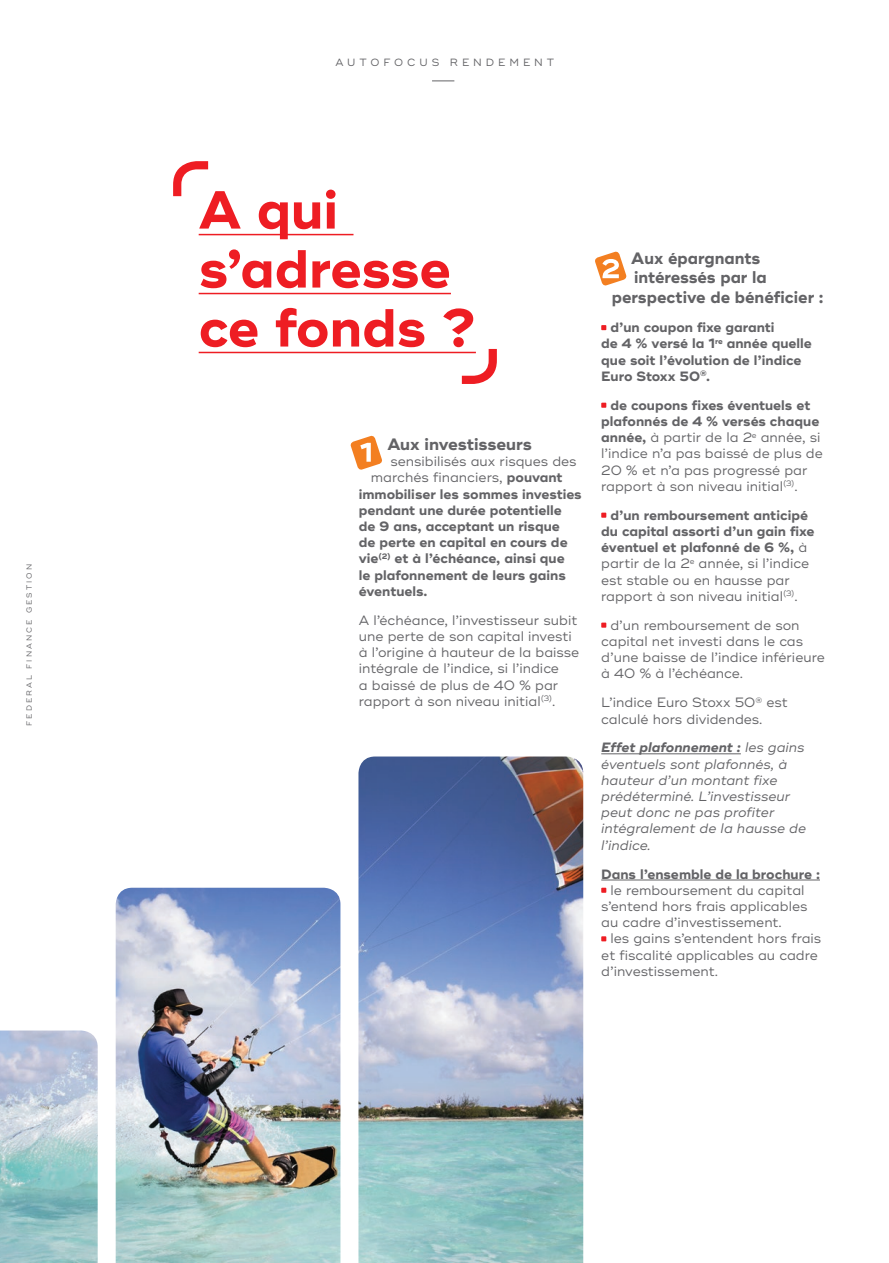
<style>
.page{position:relative;width:889px;height:1263px;background:#fff}
.page>*{position:absolute;margin:0;border:0;box-sizing:border-box;transform-origin:0 0}
.t1{font:700 53.4px/58.9px "Ridley Grotesk";color:#ee1d23}
.t2{font:700 16.5px "Ridley Grotesk";color:#636366}
.t3{font:13.5px/16.2px "Ridley Grotesk";color:#636366}
.t4{font:700 13.5px/16.2px "Ridley Grotesk";color:#636366}
.t5{font:italic 13.5px/16.2px "Ridley Grotesk";color:#636366}
.t6{font:10.5px "Ridley Grotesk";letter-spacing:.37em;color:#636366}
.t7{font:7.5px "Ridley Grotesk";letter-spacing:.28em;color:#636366}
.s1{font-weight:700}
.s2{font-weight:400}
</style>
<div class="page">
<svg style="left:432px;top:81px;width:22px;height:1px"></svg>
<hr style="left:199px;top:234px;width:154px;height:1px;background:#ee1d23">
<hr style="left:199px;top:293px;width:252px;height:1px;background:#ee1d23">
<hr style="left:199px;top:352px;width:277px;height:1px;background:#ee1d23">
<svg style="left:173px;top:161px;width:35px;height:35px"></svg>
<svg style="left:462px;top:349px;width:35px;height:35px"></svg>
<svg style="left:350px;top:435px;width:32px;height:35px"></svg>
<hr style="left:601px;top:753px;width:140px;height:1px;background:#636366">
<hr style="left:601px;top:880px;width:219px;height:1px;background:#636366">
<svg style="left:601px;top:325px;width:5px;height:5px"></svg>
<svg style="left:601px;top:403px;width:5px;height:5px"></svg>
<svg style="left:601px;top:513px;width:5px;height:5px"></svg>
<svg style="left:601px;top:623px;width:5px;height:5px"></svg>
<svg style="left:601px;top:888px;width:5px;height:5px"></svg>
<svg style="left:601px;top:936px;width:5px;height:5px"></svg>
<svg style="left:595px;top:251px;width:32px;height:35px"></svg>
<img style="left:358px;top:756px;width:225px;height:507px">
<img style="left:116px;top:888px;width:224px;height:375px">
<img style="left:0;top:1030px;width:98px;height:233px">
<p class="t7" style="left:25px;top:726px;width:164px;rotate:-90deg">FEDERAL FINANCE GESTION</p>
<p class="t6" style="left:335px;top:56px;width:220px">AUTOFOCUS RENDEMENT</p>
<h1 class="t1" style="left:199px;top:182px;width:279px">A qui s’adresse ce fonds ?</h1>
<p class="t2" style="left:387px;top:434px;width:146px">Aux investisseurs</p>
<p class="t3" style="left:390px;top:454px;width:188px">sensibilisés aux risques des</p>
<p class="t3" style="left:371px;top:470px;width:193px">marchés financiers, <span class="s1">pouvant</span></p>
<p class="t4" style="left:359px;top:486px;width:224px">immobiliser les sommes investies</p>
<p class="t4" style="left:359px;top:502px;width:204px">pendant une durée potentielle</p>
<p class="t4" style="left:359px;top:518px;width:202px">de 9 ans, acceptant un risque</p>
<p class="t4" style="left:359px;top:535px;width:210px">de perte en capital en cours de</p>
<p class="t4" style="left:359px;top:551px;width:207px">vie<sup>(2)</sup> et à l’échéance, ainsi que</p>
<p class="t4" style="left:359px;top:567px;width:208px">le plafonnement de leurs gains</p>
<p class="t4" style="left:359px;top:583px;width:70px">éventuels.</p>
<p class="t3" style="left:359px;top:612px;width:222px">A l’échéance, l’investisseur subit une perte de son capital investi à l’origine à hauteur de la baisse intégrale de l’indice, si l’indice<br>a baissé de plus de 40 % par rapport à son niveau initial<sup>(3)</sup>.</p>
<p class="t2" style="left:631px;top:248px;width:130px">Aux épargnants</p>
<p class="t2" style="left:634px;top:268px;width:134px">intéressés par la</p>
<p class="t2" style="left:612px;top:288px;width:213px">perspective de bénéficier :</p>
<p class="t4" style="left:601px;top:320px;width:212px;text-indent:9px">d’un coupon fixe garanti<br>de 4 % versé la 1<sup>re</sup> année quelle que soit l’évolution de l’indice<br>Euro Stoxx 50<sup>®</sup>.</p>
<p class="t3" style="left:601px;top:397px;width:223px;text-indent:9px"><span class="s1">de coupons fixes éventuels et plafonnés de 4 % versés chaque année,</span> à partir de la 2<sup>e</sup> année, si l’indice n’a pas baissé de plus de<br>20 % et n’a pas progressé par rapport à son niveau initial<sup>(3)</sup>.</p>
<p class="t4" style="left:601px;top:507px;width:215px;text-indent:9px">d’un remboursement anticipé du capital assorti d’un gain fixe éventuel et plafonné de 6 %, <span class="s2">à partir de la 2</span><sup>e</sup> <span class="s2">année, si l’indice est stable ou en hausse par rapport à son niveau initial</span><sup>(3)</sup><span class="s2">.</span></p>
<p class="t3" style="left:601px;top:617px;width:225px;text-indent:9px">d’un remboursement de son capital net investi dans le cas d’une baisse de l’indice inférieure à 40 % à l’échéance.</p>
<p class="t3" style="left:601px;top:695px;width:188px">L’indice Euro Stoxx 50<sup>®</sup> est calculé hors dividendes.</p>
<p class="t5" style="left:601px;top:740px;width:206px"><span class="s1">Effet plafonnement :</span> les gains éventuels sont plafonnés, à hauteur d’un montant fixe prédéterminé. L’investisseur peut donc ne pas profiter intégralement de la hausse de l’indice.</p>
<p class="t4" style="left:601px;top:866px;width:220px">Dans l’ensemble de la brochure :</p>
<p class="t3" style="left:601px;top:882px;width:208px;text-indent:9px">le remboursement du capital s’entend hors frais applicables au cadre d’investissement.</p>
<p class="t3" style="left:601px;top:931px;width:221px;text-indent:9px">les gains s’entendent hors frais et fiscalité applicables au cadre d’investissement.</p>
</div>
